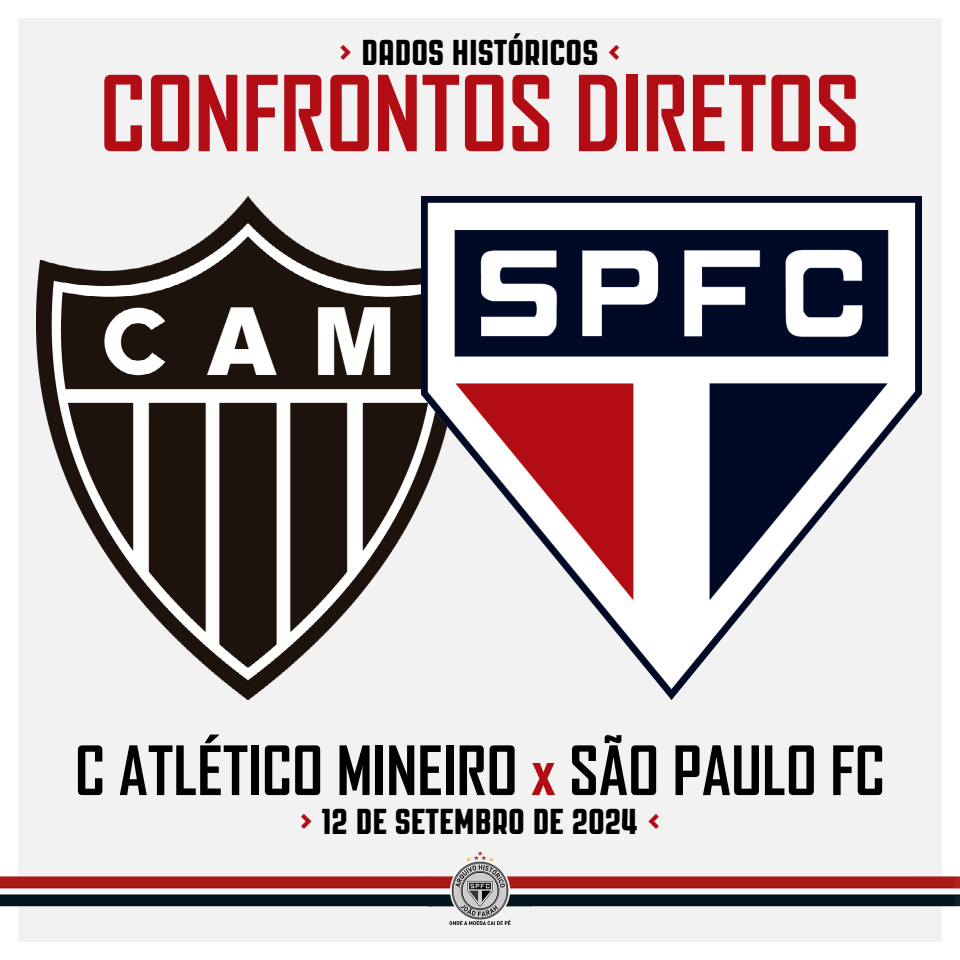
<style>
.page{position:relative;width:960px;height:960px;background:#fff}
.page>*{position:absolute;margin:0;border:0;box-sizing:border-box;transform-origin:0 0}
.t1{font:700 100px "Agency FB";color:#b20d15}
.t2{font:700 65px "Agency FB";color:#000}
.t3{font:36px "PAG Revolucion";color:#000}
.s1{color:#b20d15}
</style>
<div class="page">
<div style="left:18px;top:18px;width:924px;height:924px;background:#f2f2f2"></div>
<img style="left:0;top:852px;width:960px;height:72px">
<img style="left:36px;top:196px;width:386px;height:504px">
<img style="left:422px;top:196px;width:500px;height:504px">
<p class="t3" style="left:338px;top:32px;width:286px"><span class="s1">&gt;</span> DADOS HISTÓRICOS <span class="s1">&lt;</span></p>
<h1 class="t1" style="left:100px;top:51px;width:762px">CONFRONTOS DIRETOS</h1>
<h2 class="t2" style="left:75px;top:730px;width:812px">C ATLÉTICO MINEIRO <span class="s1">x</span> SÃO PAULO FC</h2>
<p class="t3" style="left:298px;top:802px;width:365px"><span class="s1">&gt;</span> 12 DE SETEMBRO DE 2024 <span class="s1">&lt;</span></p>
</div>
